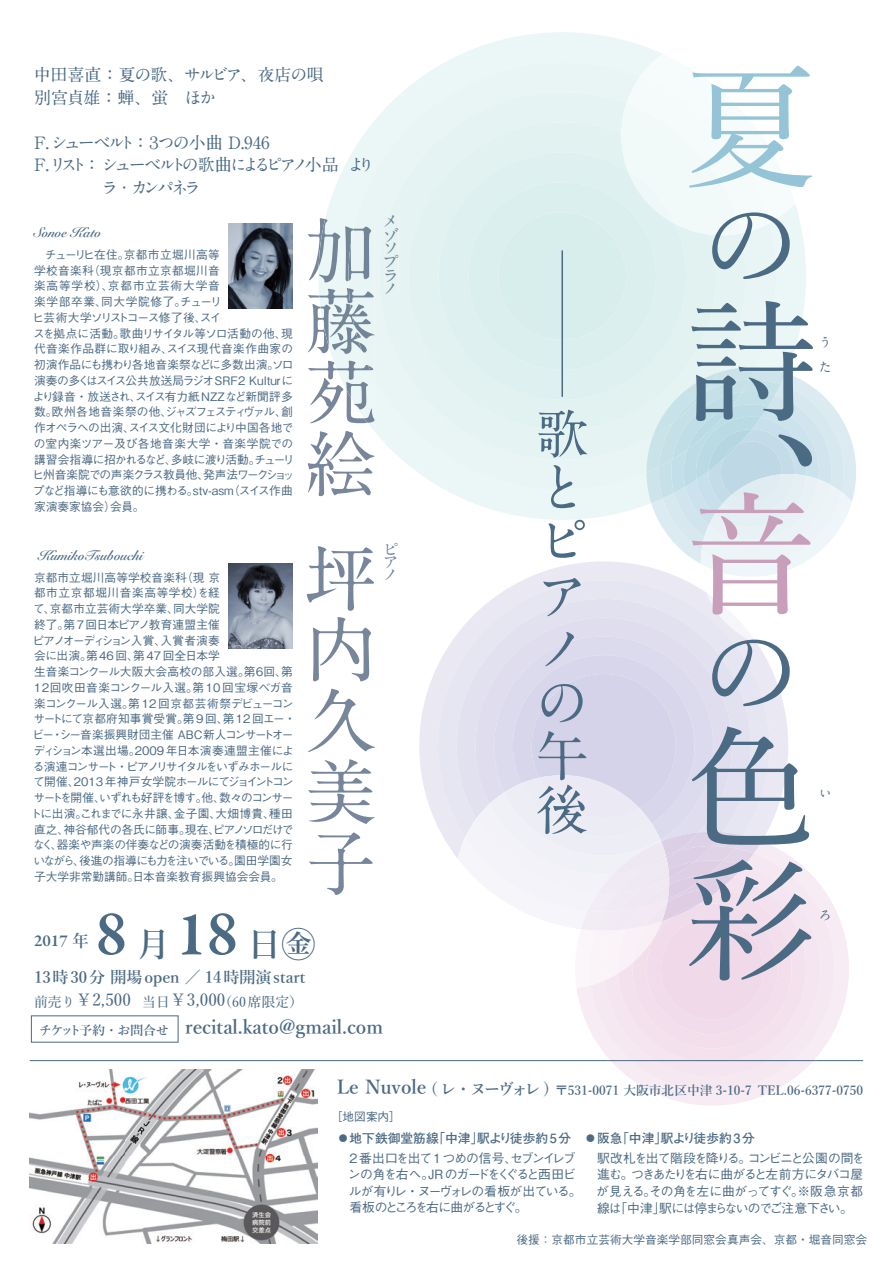
<style>
.page{position:relative;width:893px;height:1263px;background:#fff}
.page>*{position:absolute;margin:0;border:0;box-sizing:border-box;transform-origin:0 0}
.t1{font:500 132px/132px "Yu Min";color:#4b6a83}
.t2{font:500 132px "Yu Min";color:#95c4d7}
.t3{font:500 132px "Yu Min";color:#c89fba}
.t4{font:500 102.45px "Yu Min";color:#4b6a83}
.t5{font:700 71.25px/71.2px "A1 Mincho Std";color:#78869c;text-align:justify}
.t6{font:600 63.75px "Garamond Premr Pro";color:#4b6a83}
.t7{font:700 53.7px/53.7px "A1 Mincho Std";color:#4b6a83}
.t8{font:600 19.2px "Yu Min";color:#4b6a83}
.t9{font:700 16.95px/22.5px "A1 Mincho Std";letter-spacing:-.06em;color:#4b6a83}
.t10{font:700 16.95px "A1 Mincho Std";letter-spacing:-.235em;color:#4b6a83}
.t11{font:700 16.95px "A1 Mincho Std";letter-spacing:-.115em;color:#4b6a83}
.t12{font:700 16.95px "A1 Mincho Std";letter-spacing:-.145em;color:#4b6a83}
.t13{font:700 16.95px/13.5px "A1 Mincho Std";color:#728497}
.t14{font:600 16.95px "Garamond Premr Pro";color:#4b6a83}
.t15{font:700 16.95px/12.8px "A1 Mincho Std";color:#78869c;text-align:justify}
.t16{font:600 15.9px "Yu Min";color:#4b6a83}
.t17{font:500 13.8px "Yu Min";color:#4b6a83}
.t18{font:700 13.8px "Snell Roundhand";color:#4b6a83}
.t19{font:700 12.9px/24.8px "A1 Mincho Std";color:#4b6a83}
.t20{font:500 12.75px/16.5px "Gothic BBB Pro";letter-spacing:-.08em;color:#4b6a83}
.t21{font:600 12.75px "Yu Min";color:#4b6a83}
.t22{font:700 12.75px "Futo Go B101 Pro";color:#4b6a83}
.t23{font:500 11.7px/15.8px "Gothic BBB Pro";color:#4b6a83}
.t24{font:500 11.7px "Gothic BBB Pro";letter-spacing:-.085em;color:#4b6a83}
.t25{font:500 11.7px "Gothic BBB Pro";letter-spacing:-.05em;color:#4b6a83}
.t26{font:500 11.7px "Gothic BBB Pro";letter-spacing:-.1em;color:#4b6a83}
.t27{font:500 11.7px "Gothic BBB Pro";letter-spacing:.02em;color:#4b6a83}
.t28{font:500 11.7px "Gothic BBB Pro";letter-spacing:-.03em;color:#4b6a83}
.t29{font:500 11.7px "Gothic BBB Pro";letter-spacing:-.02em;color:#4b6a83}
.t30{font:500 11.7px "Gothic BBB Pro";letter-spacing:-.095em;color:#4b6a83}
.t31{font:500 11.7px "Gothic BBB Pro";letter-spacing:.05em;color:#4b6a83}
.s1{font-family:"Yu Min";font-size:34.05px}
.s2{font-size:16.95px}
.s3{font-family:"Yu Min"}
.s4{font-size:12.75px}
.s5{font-size:19.2px}
.s6{font-size:15.9px}
</style>
<div class="page">
<svg style="left:326px;top:32px;width:270px;height:463px"></svg>
<svg style="left:356px;top:62px;width:99px;height:428px"></svg>
<div style="left:378px;top:92px;width:77px;height:368px;background:#e8f5f4"></div>
<div style="left:408px;top:122px;width:47px;height:308px;background:#e5f4f3"></div>
<div style="left:438px;top:152px;width:17px;height:248px;background:#e1f2f1"></div>
<svg style="left:419px;top:666px;width:36px;height:189px;fill:#e9e8f3"></svg>
<svg style="left:438px;top:637px;width:17px;height:200px;background:#e9e8f3"></svg>
<svg style="left:652px;top:1091px;width:121px;height:15px;fill:#f7ecf4"></svg>
<svg style="left:629px;top:1077px;width:166px;height:14px;background:#f7ecf3"></svg>
<svg style="left:613px;top:1063px;width:198px;height:14px;background:#f6e9f2"></svg>
<svg style="left:228px;top:223px;width:1px;height:26px"></svg>
<img style="left:229px;top:223px;width:64px;height:85px">
<img style="left:229px;top:564px;width:64px;height:85px">
<img style="left:30px;top:1070px;width:287px;height:173px">
<hr style="left:30px;top:1060px;width:833px;height:1px;background:#4b6a83">
<svg style="left:384px;top:215px;width:15px;height:79px"></svg>
<svg style="left:318px;top:218px;width:57px;height:214px"></svg>
<svg style="left:455px;top:35px;width:409px;height:1028px"></svg>
<hr style="left:561px;top:250px;width:2px;height:147px;background:#4b6a83">
<h3 class="t9" style="left:34px;top:61px;width:291px">中田喜直：夏の歌、サルビア、夜店の唄別宮貞雄：蝉、蛍　ほか</h3>
<h3 class="t11" style="left:34px;top:128px;width:237px">F. シューベルト：３つの小曲 D.946</h3>
<h3 class="t10" style="left:34px;top:151px;width:342px">F. リスト： シューベルトの歌曲によるピアノ小品 より</h3>
<h3 class="t12" style="left:101px;top:173px;width:101px">ラ・カンパネラ</h3>
<p class="t18" style="left:34px;top:221px;width:69px">Sonoe Kato</p>
<p class="t23" style="left:33px;top:245px;width:263px">　チューリヒ在住。京都市立堀川高等<br>学校音楽科（現京都市立京都堀川音<br>楽高等学校）、京都市立芸術大学音<br>楽学部卒業、同大学院修了。チューリ<br>ヒ芸術大学ソリストコース修了後、スイ<br>スを拠点に活動。歌曲リサイタル等ソロ活動の他、現代音楽作品群に取り組み、スイス現代音楽作曲家の初演作品にも携わり各地音楽祭などに多数出演。ソロ演奏の多くはスイス公共放送局ラジオSRF2 Kulturにより録音・放送され、スイス有力紙NZZなど新聞評多数。欧州各地音楽祭の他、ジャズフェスティヴァル、創作オペラへの出演、スイス文化財団により中国各地での室内楽ツアー及び各地音楽大学・音楽学院での講習会指導に招かれるなど、多岐に渡り活動。チューリヒ州音楽院での声楽クラス教員他、発声法ワークショップなど指導にも意欲的に携わる。stv-asm（スイス作曲家演奏家協会）会員。</p>
<p class="t18" style="left:39px;top:544px;width:106px">KumikoTsubouchi</p>
<p class="t23" style="left:34px;top:568px;width:188px">京都市立堀川高等学校音楽科（現 京</p>
<p class="t31" style="left:34px;top:583px;width:187px">都市立京都堀川音楽高等学校）を経</p>
<p class="t23" style="left:33px;top:599px;width:188px">て、京都市立芸術大学卒業、同大学院</p>
<p class="t23" style="left:34px;top:615px;width:187px">終了。第7回日本ピアノ教育連盟主催</p>
<p class="t30" style="left:32px;top:631px;width:189px">ピアノオーディション入賞、入賞者演奏</p>
<p class="t23" style="left:34px;top:646px;width:187px">会に出演。第46回、第47回全日本学</p>
<p class="t23" style="left:34px;top:662px;width:260px">生音楽コンクール大阪大会高校の部入選。第６回、第</p>
<p class="t23" style="left:32px;top:678px;width:262px">１２回吹田音楽コンクール入選。第10回宝塚ベガ音</p>
<p class="t23" style="left:34px;top:694px;width:261px">楽コンクール入選。第12回京都芸術祭デビューコン</p>
<p class="t23" style="left:33px;top:709px;width:264px">サートにて京都府知事賞受賞。第9回、第12回エー・</p>
<p class="t23" style="left:33px;top:725px;width:263px">ビー・シー音楽振興財団主催 ABC新人コンサートオー</p>
<p class="t23" style="left:33px;top:741px;width:262px">ディション本選出場。2009年日本演奏連盟主催によ</p>
<p class="t24" style="left:33px;top:757px;width:262px">る演連コンサート・ピアノリサイタルをいずみホールに</p>
<p class="t25" style="left:33px;top:772px;width:262px">て開催、2013 年神戸女学院ホールにてジョイントコン</p>
<p class="t26" style="left:33px;top:788px;width:262px">サートを開催、いずれも好評を博す。他、数々のコンサー</p>
<p class="t27" style="left:30px;top:804px;width:264px">トに出演。これまでに永井譲、金子園、大畑博貴、種田</p>
<p class="t28" style="left:34px;top:820px;width:261px">直之、神谷郁代の各氏に師事。現在、ピアノソロだけで</p>
<p class="t29" style="left:33px;top:835px;width:261px">なく、器楽や声楽の伴奏などの演奏活動を積極的に行</p>
<p class="t24" style="left:33px;top:851px;width:261px">いながら、後進の指導にも力を注いでいる。園田学園女</p>
<p class="t23" style="left:34px;top:867px;width:250px">子大学非常勤講師。日本音楽教育振興協会会員。</p>
<h3 class="t5" style="left:305px;top:205px;width:71px">加藤苑絵</h3>
<h3 class="t13" style="left:382px;top:212px;width:18px">メゾソプラノ</h3>
<h3 class="t5" style="left:305px;top:533px;width:71px">坪内久美子</h3>
<h3 class="t15" style="left:382px;top:541px;width:17px">ピアノ</h3>
<h3 class="t6" style="left:96px;top:896px;width:221px">8<span class="s1">月</span>18<span class="s1">日㊎</span></h3>
<h3 class="t16" style="left:34px;top:968px;width:273px">13時30分 開場open ／ 14時開演start</h3>
<p class="t17" style="left:34px;top:989px;width:271px">前売り<span class="s2">￥2,500</span> 当日<span class="s2">￥3,000</span>（60席限定）</p>
<h3 class="t14" style="left:34px;top:930px;width:57px">2017 <span class="s3">年</span></h3>
<h3 class="t8" style="left:39px;top:1016px;width:345px"><span class="s4">チケット予約・お問合せ</span> recital.kato@gmail.com</h3>
<h3 class="t7" style="left:535px;top:400px;width:53px">歌とピアノの午後</h3>
<h1 class="t2" style="left:685px;top:5px;width:128px">夏</h1>
<h2 class="t4" style="left:700px;top:150px;width:91px">の</h2>
<h1 class="t1" style="left:685px;top:283px;width:129px">詩︑</h1>
<h1 class="t3" style="left:685px;top:432px;width:127px">音</h1>
<h2 class="t4" style="left:700px;top:577px;width:91px">の</h2>
<h1 class="t1" style="left:685px;top:711px;width:128px">色彩</h1>
<p class="t19" style="left:819px;top:328px;width:13px">うた</p>
<p class="t19" style="left:819px;top:779px;width:13px">い</p>
<p class="t19" style="left:819px;top:816px;width:16px">　</p>
<p class="t19" style="left:819px;top:901px;width:12px">ろ</p>
<p class="t21" style="left:337px;top:1083px;width:528px"><span class="s5">Le Nuvole</span> <span class="s6">( レ・ヌーヴォレ )</span> 〒531-0071 大阪市北区中津 3-10-7 TEL.06-6377-0750</p>
<p class="t22" style="left:337px;top:1128px;width:236px">●地下鉄御堂筋線「中津」駅より徒歩約5分</p>
<p class="t20" style="left:348px;top:1148px;width:235px">2 番出口を出て1 つめの信号、セブンイレブンの角を右へ。JR のガードをくぐると西田ビルが有りレ・ヌーヴォレの看板が出ている。看板のところを右に曲がるとすぐ。</p>
<p class="t23" style="left:331px;top:1108px;width:72px">［地図案内］</p>
<p class="t22" style="left:584px;top:1128px;width:172px">●阪急「中津」駅より徒歩約3分</p>
<p class="t20" style="left:596px;top:1148px;width:270px;text-align:justify">駅改札を出て階段を降りる。コンビニと公園の間を進む。つきあたりを右に曲がると左前方にタバコ屋が見える。その角を左に曲がってすぐ。※阪急京都線は「中津」駅には停まらないのでご注意下さい。</p>
<p class="t23" style="left:516px;top:1231px;width:352px">後援：京都市立芸術大学音楽学部同窓会真声会、京都・堀音同窓会</p>
</div>
